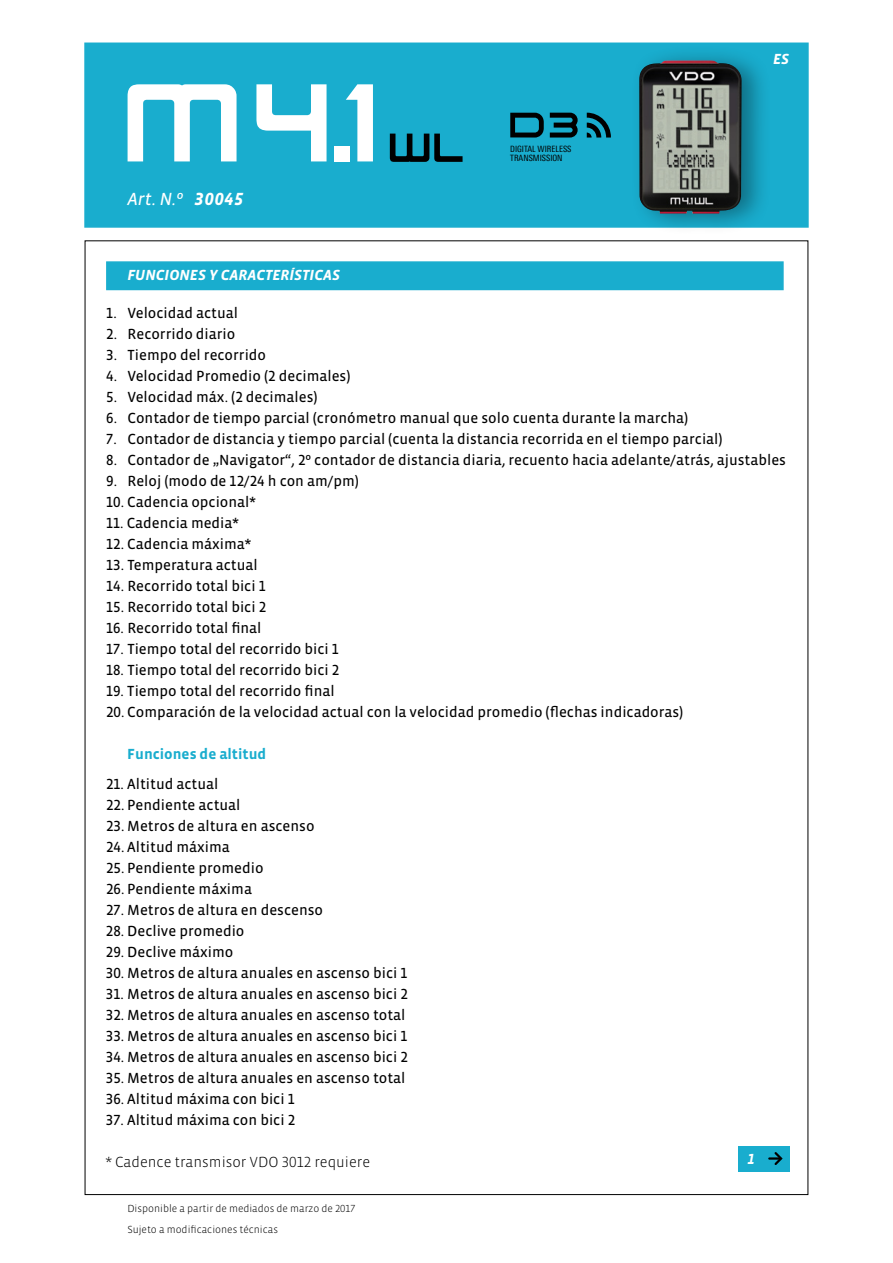
<style>
.page{position:relative;width:893px;height:1263px;background:#fff}
.page>*{position:absolute;margin:0;border:0;box-sizing:border-box;transform-origin:0 0}
.t1{font:italic 18px "Vista Sans OT";color:#fff}
.t2{font:15px "Vista Sans OT";color:#000}
.t3{font:300 15px "Vista Sans OT";color:#000}
.t4{font:italic 700 15px "Vista Sans OT";color:#fff}
.t5{font:700 15px "Vista Sans OT";color:#19adce}
.t6{font:300 10.5px/21px "Vista Sans OT";color:#000}
.t7{font:condensed 8.7px/8.7px "LT Univers";color:#000}
.s1{font-weight:700}
</style>
<div class="page">
<div style="left:106px;top:261px;width:678px;height:29px;background:#19adce;border:2px solid #19adce"></div>
<div style="left:84px;top:43px;width:725px;height:185px;background:#19adce;border:2px solid #19adce"></div>
<div style="left:738px;top:1146px;width:51px;height:25px;background:#19adce"></div>
<svg style="left:769px;top:1152px;width:14px;height:13px"></svg>
<div style="left:631px;top:45px;width:140px;height:190px;background:#000;opacity:.35"></div>
<img style="left:639px;top:60px;width:103px;height:154px">
<svg style="left:510px;top:113px;width:34px;height:25px"></svg>
<svg style="left:550px;top:113px;width:28px;height:25px"></svg>
<svg style="left:587px;top:113px;width:24px;height:25px"></svg>
<svg style="left:390px;top:134px;width:73px;height:28px"></svg>
<svg style="left:128px;top:84px;width:109px;height:77px"></svg>
<svg style="left:256px;top:84px;width:71px;height:77px"></svg>
<div style="left:334px;top:146px;width:16px;height:15px;background:#fff"></div>
<svg style="left:346px;top:84px;width:27px;height:77px"></svg>
<p class="t1" style="left:128px;top:189px;width:117px">Art. N.º <span class="s1">30045</span></p>
<p class="t7" style="left:510px;top:145px;width:63px">DIGITAL WIRELESS<br>TRANSMISSION</p>
<p class="t4" style="left:773px;top:51px;width:18px">ES</p>
<p class="t4" style="left:128px;top:268px;width:214px">FUNCIONES Y CARACTERÍSTICAS</p>
<p class="t2" style="left:106px;top:305px;width:133px">1. Velocidad actual</p>
<p class="t2" style="left:106px;top:326px;width:131px">2. Recorrido diario</p>
<p class="t2" style="left:106px;top:347px;width:161px">3. Tiempo del recorrido</p>
<p class="t2" style="left:106px;top:368px;width:246px">4. Velocidad Promedio (2 decimales)</p>
<p class="t2" style="left:106px;top:389px;width:213px">5. Velocidad máx. (2 decimales)</p>
<p class="t2" style="left:106px;top:410px;width:584px">6. Contador de tiempo parcial (cronómetro manual que solo cuenta durante la marcha)</p>
<p class="t2" style="left:106px;top:431px;width:618px">7. Contador de distancia y tiempo parcial (cuenta la distancia recorrida en el tiempo parcial)</p>
<p class="t2" style="left:106px;top:452px;width:681px">8. Contador de „Navigator“, 2º contador de distancia diaria, recuento hacia adelante/atrás, ajustables</p>
<p class="t2" style="left:106px;top:473px;width:254px">9. Reloj (modo de 12/24 h con am/pm)</p>
<p class="t2" style="left:106px;top:494px;width:151px">10. Cadencia opcional*</p>
<p class="t2" style="left:106px;top:515px;width:134px">11. Cadencia media*</p>
<p class="t2" style="left:106px;top:536px;width:147px">12. Cadencia máxima*</p>
<p class="t2" style="left:106px;top:557px;width:153px">13. Temperatura actual</p>
<p class="t2" style="left:106px;top:578px;width:161px">14. Recorrido total bici 1</p>
<p class="t2" style="left:106px;top:599px;width:162px">15. Recorrido total bici 2</p>
<p class="t2" style="left:106px;top:620px;width:157px">16. Recorrido total final</p>
<p class="t2" style="left:106px;top:641px;width:234px">17. Tiempo total del recorrido bici 1</p>
<p class="t2" style="left:106px;top:662px;width:235px">18. Tiempo total del recorrido bici 2</p>
<p class="t2" style="left:106px;top:683px;width:230px">19. Tiempo total del recorrido final</p>
<p class="t2" style="left:106px;top:704px;width:579px">20. Comparación de la velocidad actual con la velocidad promedio (flechas indicadoras)</p>
<p class="t5" style="left:127px;top:746px;width:141px">Funciones de altitud</p>
<p class="t2" style="left:106px;top:776px;width:114px">21. Altitud actual</p>
<p class="t2" style="left:106px;top:797px;width:136px">22. Pendiente actual</p>
<p class="t2" style="left:106px;top:818px;width:210px">23. Metros de altura en ascenso</p>
<p class="t2" style="left:106px;top:839px;width:125px">24. Altitud máxima</p>
<p class="t2" style="left:106px;top:860px;width:159px">25. Pendiente promedio</p>
<p class="t2" style="left:106px;top:881px;width:147px">26. Pendiente máxima</p>
<p class="t2" style="left:106px;top:902px;width:219px">27. Metros de altura en descenso</p>
<p class="t2" style="left:106px;top:923px;width:140px">28. Declive promedio</p>
<p class="t2" style="left:106px;top:944px;width:129px">29. Declive máximo</p>
<p class="t2" style="left:106px;top:965px;width:303px">30. Metros de altura anuales en ascenso bici 1</p>
<p class="t2" style="left:106px;top:986px;width:303px">31. Metros de altura anuales en ascenso bici 2</p>
<p class="t2" style="left:106px;top:1007px;width:301px">32. Metros de altura anuales en ascenso total</p>
<p class="t2" style="left:106px;top:1028px;width:303px">33. Metros de altura anuales en ascenso bici 1</p>
<p class="t2" style="left:106px;top:1049px;width:303px">34. Metros de altura anuales en ascenso bici 2</p>
<p class="t2" style="left:106px;top:1070px;width:301px">35. Metros de altura anuales en ascenso total</p>
<p class="t2" style="left:106px;top:1091px;width:190px">36. Altitud máxima con bici 1</p>
<p class="t2" style="left:106px;top:1112px;width:191px">37. Altitud máxima con bici 2</p>
<p class="t3" style="left:106px;top:1154px;width:266px">* Cadence transmisor VDO 3012 requiere</p>
<p class="t4" style="left:748px;top:1151px;width:9px">1</p>
<p class="t6" style="left:127px;top:1198px;width:230px">Disponible a partir de mediados de marzo de 2017<br>Sujeto a modificaciones técnicas</p>
</div>
